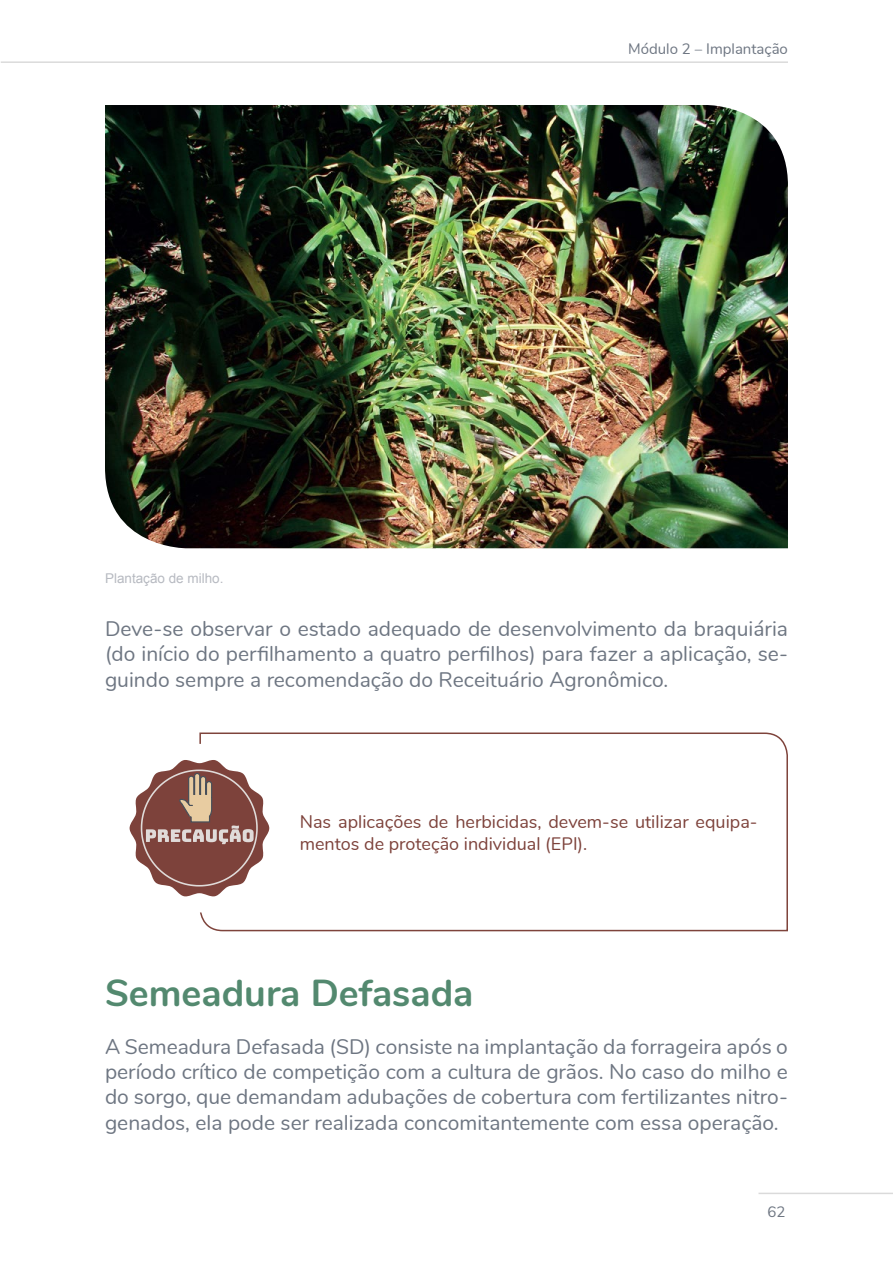
<style>
.page{position:relative;width:893px;height:1263px;background:#fff}
.page>*{position:absolute;margin:0;border:0;box-sizing:border-box;transform-origin:0 0}
.H2_Subtítulo_1{font:700 37.5px "Nunito";color:#53896f}
.Corpo_de_texto{font:21px/25.2px "Nunito";color:#6e7682;text-align:justify}
.textos_icones{font:18px/21.6px "Nunito";color:#7d423b}
.t1{font:15px "Nunito";color:#6e7682}
.Fonte{font:13.5px "Arial";color:#b7bac1}
</style>
<div class="page">
<hr style="left:1px;top:61px;width:787px;height:2px;background:#dadada">
<hr style="left:758px;top:1193px;width:135px;height:1px;background:#dadada">
<img style="left:105px;top:105px;width:683px;height:443px">
<svg style="left:199px;top:732px;width:589px;height:200px"></svg>
<div style="left:115px;top:744px;width:169px;height:168px;background:#fff;border-radius:50%"></div>
<svg style="left:130px;top:759px;width:139px;height:138px"></svg>
<p class="t1" style="left:628px;top:38px;width:161px">Módulo 2 – Implantação</p>
<p class="Fonte" style="left:105px;top:569px;width:120px">Plantação de milho.</p>
<p class="Corpo_de_texto" style="left:105px;top:615px;width:684px">Deve-se observar o estado adequado de desenvolvimento da braquiária (do início do perfilhamento a quatro perfilhos) para fazer a aplicação, se&shy;guindo sempre a recomendação do Receituário Agronômico.</p>
<p class="textos_icones" style="left:300px;top:810px;width:459px">Nas aplicações de herbicidas, devem-se utilizar equipa&shy;mentos de proteção individual (EPI).</p>
<p class="H2_Subtítulo_1" style="left:105px;top:966px;width:370px">Semeadura Defasada</p>
<p class="Corpo_de_texto" style="left:105px;top:1033px;width:684px">A Semeadura Defasada (SD) consiste na implantação da forrageira após o período crítico de competição com a cultura de grãos. No caso do milho e do sorgo, que demandam adubações de cobertura com fertilizantes nitro&shy;genados, ela pode ser realizada concomitantemente com essa operação.</p>
<p class="t1" style="left:767px;top:1200px;width:19px">62</p>
</div>
